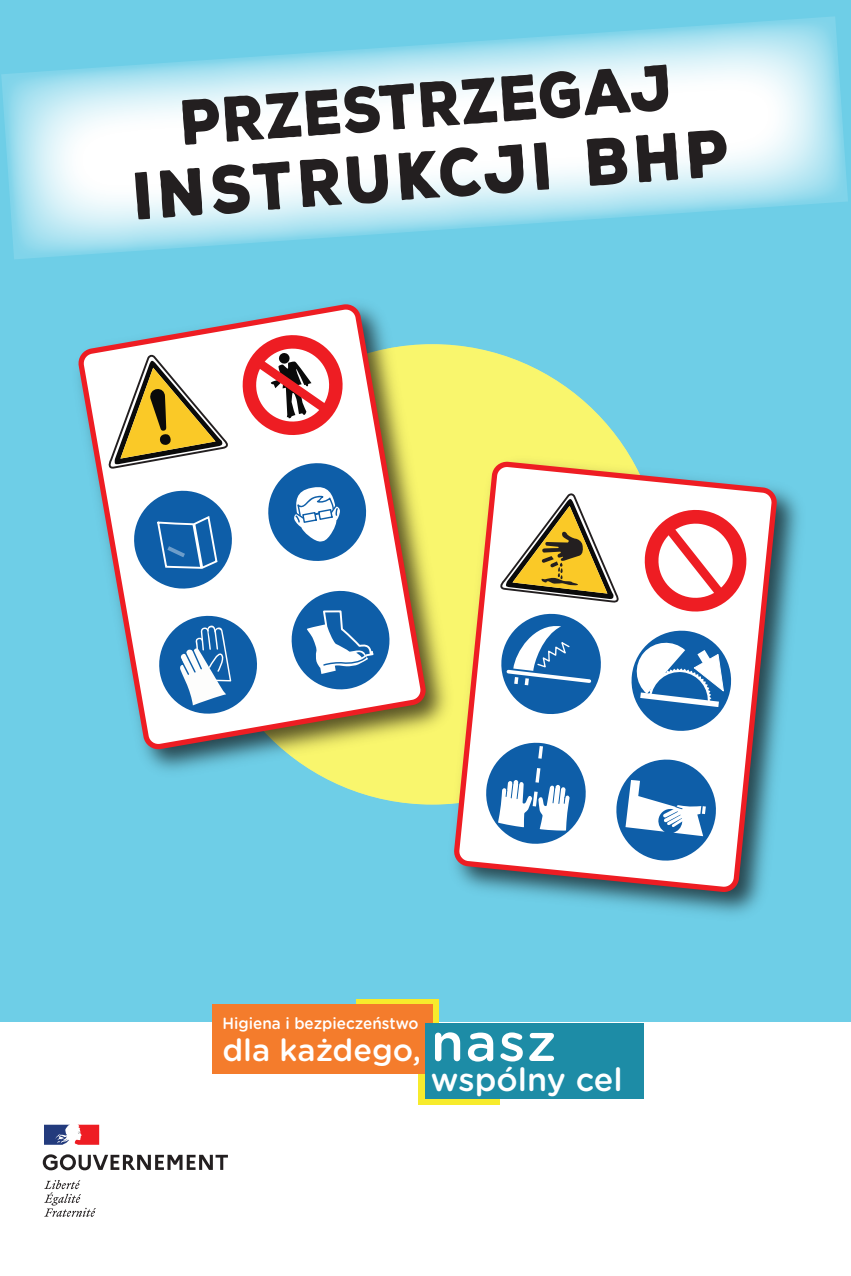
<style>
.page{position:relative;width:851px;height:1276px;background:#fff}
.page>*{position:absolute;margin:0;border:0;box-sizing:border-box;transform-origin:0 0}
.t1{font:900 64.95px "Nexa Rust Sans";color:#231f20;scale:.9 1}
.t2{font:900 61.95px "Nexa Rust Sans";color:#231f20;scale:.9 1}
.t3{font:500 53.1px "Gotham Rounded";color:#fff}
.t4{font:500 46.5px "Gotham Rounded";color:#fff}
.t5{font:500 42.15px "Gotham Rounded";color:#fff}
.t6{font:500 39.45px "Gotham Rounded";color:#fff}
.t7{font:500 32.47px "Gotham Rounded";color:#fff}
.t8{font:500 30.97px "Gotham Rounded";color:#fff}
.t9{font:500 25.35px "Gotham Rounded";color:#fff}
.t10{font:500 16.2px "Gotham Rounded";color:#fff;scale:.94 1}
.s1{font-size:14.85px}
</style>
<div class="page">
<div style="left:0;top:0;width:850px;height:1023px;background:#6ecee7"></div>
<div style="left:202px;top:344px;width:460px;height:460px;background:#f9f66d;border-radius:50%"></div>
<img style="left:145px;top:344px;width:316px;height:440px">
<svg style="left:78px;top:304px;width:352px;height:449px"></svg>
<svg style="left:109px;top:323px;width:284px;height:394px;background:#b8bec9"></svg>
<img style="left:441px;top:449px;width:359px;height:466px">
<svg style="left:455px;top:463px;width:320px;height:432px"></svg>
<svg style="left:642px;top:508px;width:112px;height:105px;background:#f8a9ac"></svg>
<svg style="left:498px;top:611px;width:105px;height:106px;background:#70a0cb"></svg>
<svg style="left:628px;top:628px;width:105px;height:105px;background:#8cb2d5"></svg>
<svg style="left:500px;top:492px;width:118px;height:111px;background:#cabe97"></svg>
<svg style="left:483px;top:740px;width:105px;height:106px;background:#82abd1"></svg>
<svg style="left:613px;top:756px;width:105px;height:107px;background:#81abd1"></svg>
<svg style="left:1px;top:16px;width:846px;height:243px"></svg>
<svg style="left:43px;top:1154px;width:185px;height:16px"></svg>
<svg style="left:44px;top:1180px;width:52px;height:36px"></svg>
<svg style="left:44px;top:1124px;width:55px;height:20px"></svg>
<div style="left:357px;top:999px;width:82px;height:45px;background:linear-gradient(to right,#f7eb2c,#f7eb2c)"></div>
<div style="left:419px;top:1057px;width:81px;height:47px;background:#f7eb2c"></div>
<div style="left:214px;top:1005px;width:218px;height:69px;background:#f47c2c"></div>
<div style="left:425px;top:1023px;width:218px;height:75px;background:#1d8ca6"></div>
<p class="t2" style="left:178px;top:80px;width:549px;rotate:-4deg">Przestrzegaj</p>
<p class="t1" style="left:131px;top:151px;width:665px;rotate:-4deg">instrukcji BHP</p>
<p class="t9" style="left:221px;top:1005px;width:199px">Santé <span class="s1">et</span> sécurité</p>
<p class="t10" style="left:222px;top:1011px;width:210px">Higiena i bezpieczeństwo</p>
<p class="t6" style="left:221px;top:1020px;width:203px">pour tous,</p>
<p class="t8" style="left:222px;top:1027px;width:200px">dla każdego,</p>
<p class="t4" style="left:429px;top:1008px;width:202px">agissons</p>
<p class="t3" style="left:431px;top:1004px;width:127px">nasz</p>
<p class="t7" style="left:431px;top:1056px;width:193px">wspólny cel</p>
<p class="t5" style="left:429px;top:1046px;width:205px">ensemble</p>
</div>
